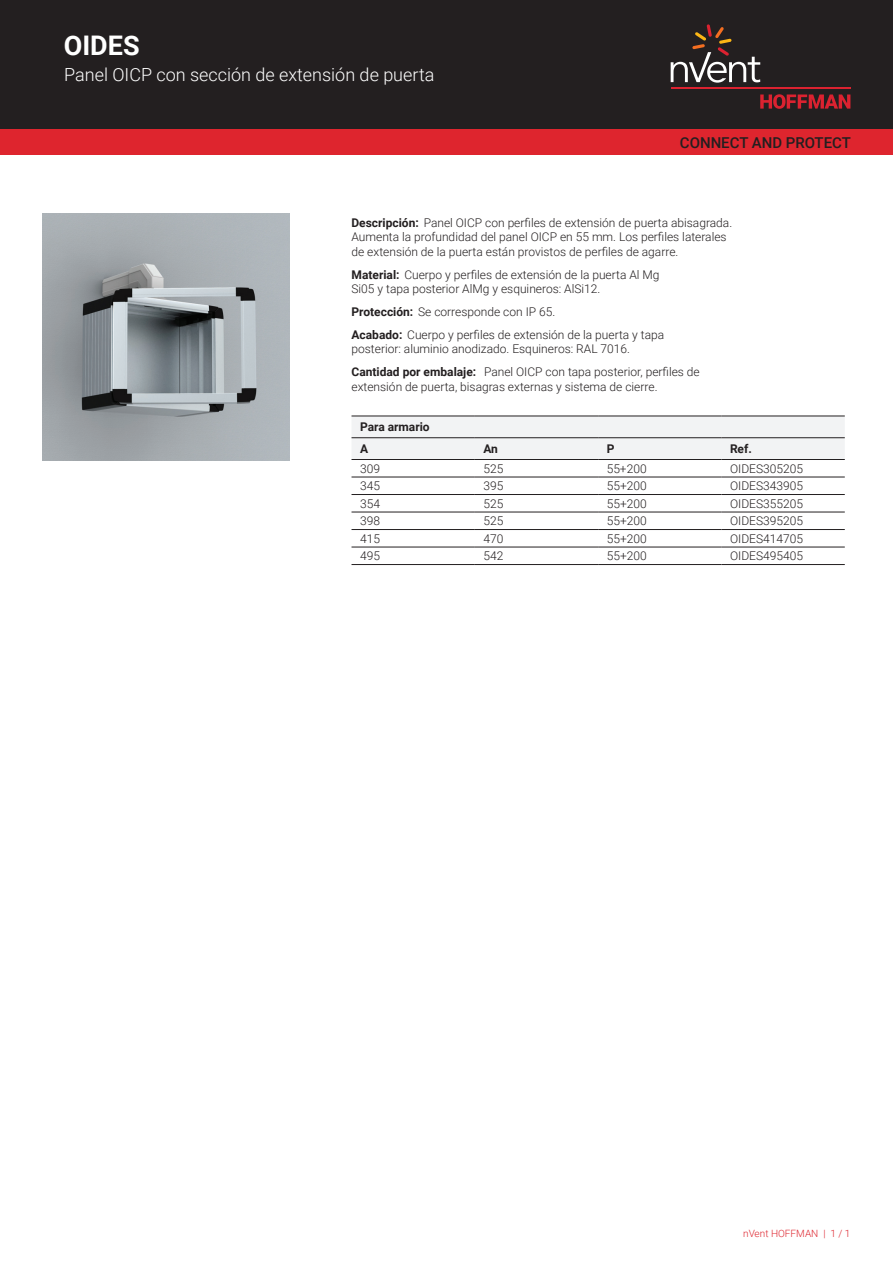
<style>
.page{position:relative;width:893px;height:1263px;background:#fff}
.page>*{position:absolute;margin:0;border:0;box-sizing:border-box;transform-origin:0 0}
.t1{font:700 27px "Roboto";color:#fff}
.t2{font:300 18px "Roboto";color:#fff}
.t3{font:500 15px "Roboto";color:#231f20}
.t4{font:300 12px/14.4px "Roboto";color:#231f20}
.t5{font:700 12px/21.8px "Roboto";color:#231f20}
.t6{font:300 10.05px "Roboto";color:#de252e}
.s1{font-weight:700}
</style>
<div class="page">
<div style="left:0;top:0;width:893px;height:129px;background:#231f20"></div>
<svg style="left:760px;top:94px;width:90px;height:15px"></svg>
<hr style="left:671px;top:88px;width:179px;height:1px;background:#db2230">
<svg style="left:671px;top:24px;width:89px;height:59px"></svg>
<div style="left:0;top:129px;width:893px;height:26px;background:#de252e"></div>
<div style="left:351px;top:417px;width:494px;height:42px;background:#f2f3f4"></div>
<hr style="left:351px;top:416px;width:124px;height:1px;background:#231f20">
<hr style="left:475px;top:416px;width:123px;height:1px;background:#231f20">
<hr style="left:598px;top:416px;width:123px;height:1px;background:#231f20">
<hr style="left:721px;top:416px;width:124px;height:1px;background:#231f20">
<hr style="left:351px;top:477px;width:124px;height:1px;background:#231f20">
<hr style="left:475px;top:477px;width:123px;height:1px;background:#231f20">
<hr style="left:598px;top:477px;width:123px;height:1px;background:#231f20">
<hr style="left:721px;top:477px;width:124px;height:1px;background:#231f20">
<hr style="left:351px;top:494px;width:124px;height:1px;background:#231f20">
<hr style="left:475px;top:494px;width:123px;height:1px;background:#231f20">
<hr style="left:598px;top:494px;width:123px;height:1px;background:#231f20">
<hr style="left:721px;top:494px;width:124px;height:1px;background:#231f20">
<hr style="left:351px;top:512px;width:124px;height:1px;background:#231f20">
<hr style="left:475px;top:512px;width:123px;height:1px;background:#231f20">
<hr style="left:598px;top:512px;width:123px;height:1px;background:#231f20">
<hr style="left:721px;top:512px;width:124px;height:1px;background:#231f20">
<hr style="left:351px;top:529px;width:124px;height:1px;background:#231f20">
<hr style="left:475px;top:529px;width:123px;height:1px;background:#231f20">
<hr style="left:598px;top:529px;width:123px;height:1px;background:#231f20">
<hr style="left:721px;top:529px;width:124px;height:1px;background:#231f20">
<hr style="left:351px;top:547px;width:124px;height:1px;background:#231f20">
<hr style="left:475px;top:547px;width:123px;height:1px;background:#231f20">
<hr style="left:598px;top:547px;width:123px;height:1px;background:#231f20">
<hr style="left:721px;top:547px;width:124px;height:1px;background:#231f20">
<hr style="left:351px;top:564px;width:124px;height:1px;background:#231f20">
<hr style="left:475px;top:564px;width:123px;height:1px;background:#231f20">
<hr style="left:598px;top:564px;width:123px;height:1px;background:#231f20">
<hr style="left:721px;top:564px;width:124px;height:1px;background:#231f20">
<hr style="left:351px;top:437px;width:124px;height:1px;background:#231f20">
<hr style="left:475px;top:437px;width:123px;height:1px;background:#231f20">
<hr style="left:598px;top:437px;width:123px;height:1px;background:#231f20">
<hr style="left:721px;top:437px;width:124px;height:1px;background:#231f20">
<hr style="left:351px;top:459px;width:124px;height:1px;background:#231f20">
<hr style="left:475px;top:459px;width:123px;height:1px;background:#231f20">
<hr style="left:598px;top:459px;width:123px;height:1px;background:#231f20">
<hr style="left:721px;top:459px;width:124px;height:1px;background:#231f20">
<img style="left:43px;top:213px;width:246px;height:247px">
<h1 class="t1" style="left:64px;top:27px;width:77px">OIDES</h1>
<h2 class="t2" style="left:64px;top:62px;width:372px">Panel OICP con sección de extensión de puerta</h2>
<p class="t3" style="left:680px;top:132px;width:173px">CONNECT AND PROTECT</p>
<p class="t4" style="left:351px;top:215px;width:382px"><span class="s1">Descripción:</span> Panel OICP con perfiles de extensión de puerta abisagrada.<br>Aumenta la profundidad del panel OICP en 55 mm. Los perfiles laterales de extensión de la puerta están provistos de perfiles de agarre.</p>
<p class="t4" style="left:351px;top:267px;width:309px"><span class="s1">Material:</span> Cuerpo y perfiles de extensión de la puerta Al Mg<br>Si05 y tapa posterior AlMg y esquineros: AlSi12.</p>
<p class="t4" style="left:351px;top:300px;width:314px;line-height:23px"><span class="s1">Protección:</span> Se corresponde con IP 65.<br><span class="s1">Acabado:</span> Cuerpo y perfiles de extensión de la puerta y tapa</p>
<p class="t4" style="left:351px;top:337px;width:350px;line-height:23px">posterior: aluminio anodizado. Esquineros: RAL 7016.<br><span class="s1">Cantidad por embalaje:</span> Panel OICP con tapa posterior, perfiles de</p>
<p class="t4" style="left:351px;top:379px;width:307px">extensión de puerta, bisagras externas y sistema de cierre.</p>
<p class="t5" style="left:360px;top:416px;width:71px">Para armario<br>A</p>
<p class="t5" style="left:483px;top:437px;width:16px">An</p>
<p class="t5" style="left:607px;top:437px;width:9px">P</p>
<p class="t5" style="left:730px;top:437px;width:23px">Ref.</p>
<p class="t4" style="left:360px;top:461px;width:21px">309</p>
<p class="t4" style="left:483px;top:461px;width:21px">525</p>
<p class="t4" style="left:607px;top:461px;width:42px">55+200</p>
<p class="t4" style="left:730px;top:461px;width:74px">OIDES305205</p>
<p class="t4" style="left:360px;top:478px;width:21px">345</p>
<p class="t4" style="left:483px;top:478px;width:21px">395</p>
<p class="t4" style="left:607px;top:478px;width:42px">55+200</p>
<p class="t4" style="left:730px;top:478px;width:74px">OIDES343905</p>
<p class="t4" style="left:360px;top:496px;width:21px">354</p>
<p class="t4" style="left:483px;top:496px;width:21px">525</p>
<p class="t4" style="left:607px;top:496px;width:42px">55+200</p>
<p class="t4" style="left:730px;top:496px;width:74px">OIDES355205</p>
<p class="t4" style="left:360px;top:513px;width:21px">398</p>
<p class="t4" style="left:483px;top:513px;width:21px">525</p>
<p class="t4" style="left:607px;top:513px;width:42px">55+200</p>
<p class="t4" style="left:730px;top:513px;width:74px">OIDES395205</p>
<p class="t4" style="left:360px;top:531px;width:21px">415</p>
<p class="t4" style="left:483px;top:531px;width:21px">470</p>
<p class="t4" style="left:607px;top:531px;width:42px">55+200</p>
<p class="t4" style="left:730px;top:531px;width:74px">OIDES414705</p>
<p class="t4" style="left:360px;top:548px;width:21px">495</p>
<p class="t4" style="left:483px;top:548px;width:21px">542</p>
<p class="t4" style="left:607px;top:548px;width:42px">55+200</p>
<p class="t4" style="left:730px;top:548px;width:74px">OIDES495405</p>
<p class="t6" style="left:743px;top:1226px;width:109px">nVent HOFFMAN | 1 / 1</p>
</div>
